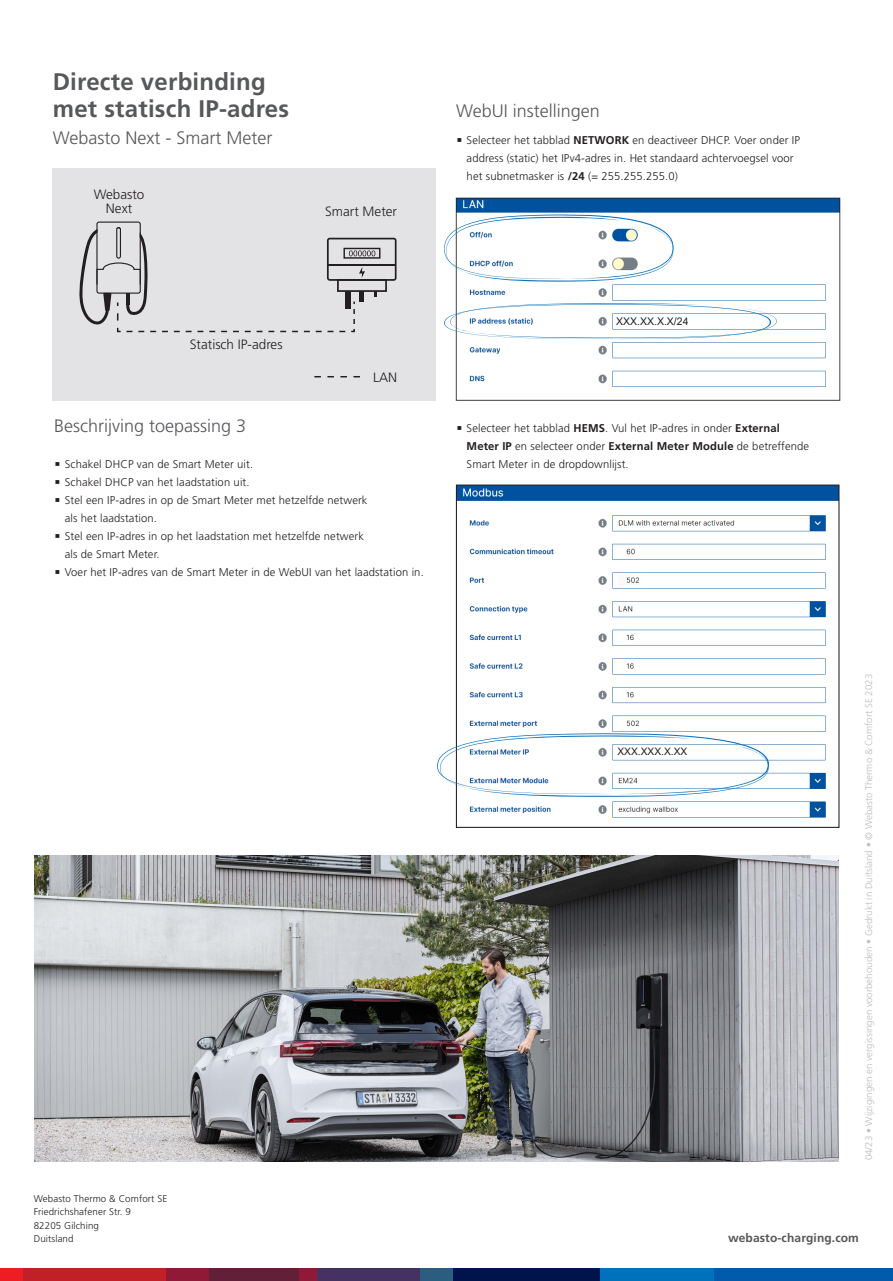
<style>
.page{position:relative;width:893px;height:1281px;background:#fff}
.page>*{position:absolute;margin:0;border:0;box-sizing:border-box;transform-origin:0 0}
.t1{font:700 24px/27px "Frutiger";letter-spacing:.01em;color:#57585a}
.t2{font:300 18px "Frutiger";color:#57585a}
.t3{font:300 13.5px/13.5px "Frutiger";color:#231f20;text-align:center}
.t4{font:700 12px "Frutiger";letter-spacing:.01em;color:#57585a}
.t5{font:300 11.25px/18px "Frutiger";letter-spacing:.01em;color:#231f20}
.t6{font:10.5px "Arial";color:#231f20}
.t7{font:10.2px "Arial";color:#231f20}
.t8{font:300 9.75px "Frutiger";color:#bcbdc0}
.t9{font:300 9.75px/13.5px "Frutiger";letter-spacing:.01em;color:#231f20}
.s1{font-weight:700}
</style>
<div class="page">
<img style="left:458px;top:200px;width:380px;height:187px">
<img style="left:458px;top:487px;width:379px;height:331px">
<div style="left:456px;top:485px;width:383px;height:343px;border:1px solid #231f20"></div>
<div style="left:53px;top:168px;width:383px;height:233px;background:#e3e3e5"></div>
<svg style="left:79px;top:222px;width:318px;height:111px"></svg>
<svg style="left:314px;top:376px;width:46px;height:1px"></svg>
<img style="left:34px;top:855px;width:805px;height:306px">
<div style="left:456px;top:198px;width:384px;height:203px;border:1px solid #231f20"></div>
<svg style="left:444px;top:303px;width:335px;height:38px"></svg>
<svg style="left:444px;top:211px;width:243px;height:71px"></svg>
<svg style="left:437px;top:730px;width:352px;height:67px"></svg>
<div style="left:0;top:1269px;width:23px;height:12px;background:#ee1d23"></div>
<div style="left:23px;top:1269px;width:143px;height:12px;background:#c12027"></div>
<div style="left:166px;top:1269px;width:43px;height:12px;background:#901938"></div>
<div style="left:209px;top:1269px;width:90px;height:12px;background:#611f38"></div>
<div style="left:299px;top:1269px;width:18px;height:12px;background:#901938"></div>
<div style="left:317px;top:1269px;width:104px;height:12px;background:#453162"></div>
<div style="left:421px;top:1269px;width:32px;height:12px;background:#2a5d80"></div>
<div style="left:453px;top:1269px;width:147px;height:12px;background:#00134a"></div>
<div style="left:600px;top:1269px;width:115px;height:12px;background:#0072bc"></div>
<div style="left:715px;top:1269px;width:178px;height:12px;background:#015aaa"></div>
<h1 class="t1" style="left:53px;top:68px;width:238px">Directe verbinding met statisch IP-adres</h1>
<h2 class="t2" style="left:53px;top:128px;width:221px">Webasto Next - Smart Meter</h2>
<p class="t3" style="left:94px;top:188px;width:52px">Webasto<br>Next</p>
<p class="t3" style="left:325px;top:204px;width:73px">Smart Meter</p>
<h2 class="t2" style="left:456px;top:101px;width:145px">WebUI instellingen</h2>
<p class="t5" style="left:467px;top:131px;width:335px">Selecteer het tabblad <span class="s1">NETWORK</span> en deactiveer DHCP. Voer onder IP address (static) het IPv4-adres in. Het standaard achtervoegsel voor het subnetmasker is <span class="s1">/24</span> (= 255.255.255.0)</p>
<p class="t3" style="left:190px;top:338px;width:94px">Statisch IP-adres</p>
<p class="t3" style="left:373px;top:370px;width:26px">LAN</p>
<h2 class="t2" style="left:54px;top:416px;width:194px">Beschrijving toepassing 3</h2>
<p class="t5" style="left:65px;top:455px;width:360px">Schakel DHCP van de Smart Meter uit.<br>Schakel DHCP van het laadstation uit.<br>Stel een IP-adres in op de Smart Meter met hetzelfde netwerk<br>als het laadstation.<br>Stel een IP-adres in op het laadstation met hetzelfde netwerk<br>als de Smart Meter.<br>Voer het IP-adres van de Smart Meter in de WebUI van het laadstation in.</p>
<p class="t9" style="left:34px;top:1192px;width:135px">Webasto Thermo &amp; Comfort SE<br>Friedrichshafener Str. 9<br>82205 Gilching<br>Duitsland</p>
<p class="t6" style="left:616px;top:314px;width:74px">XXX.XX.X.X/24</p>
<p class="t5" style="left:467px;top:419px;width:344px">Selecteer het tabblad <span class="s1">HEMS</span>. Vul het IP-adres in onder <span class="s1">External<br>Meter IP</span> en selecteer onder <span class="s1">External Meter Module</span> de betreffende<br>Smart Meter in de dropdownlijst.</p>
<p class="t7" style="left:617px;top:745px;width:71px">XXX.XXX.X.XX</p>
<p class="t8" style="left:863px;top:1160px;width:488px;rotate:-90deg">04/23 • Wijzigingen en vergissingen voorbehouden • Gedrukt in Duitsland • © Webasto Thermo &amp; Comfort SE 2023</p>
<p class="t4" style="left:728px;top:1231px;width:132px">webasto-charging.com</p>
</div>
